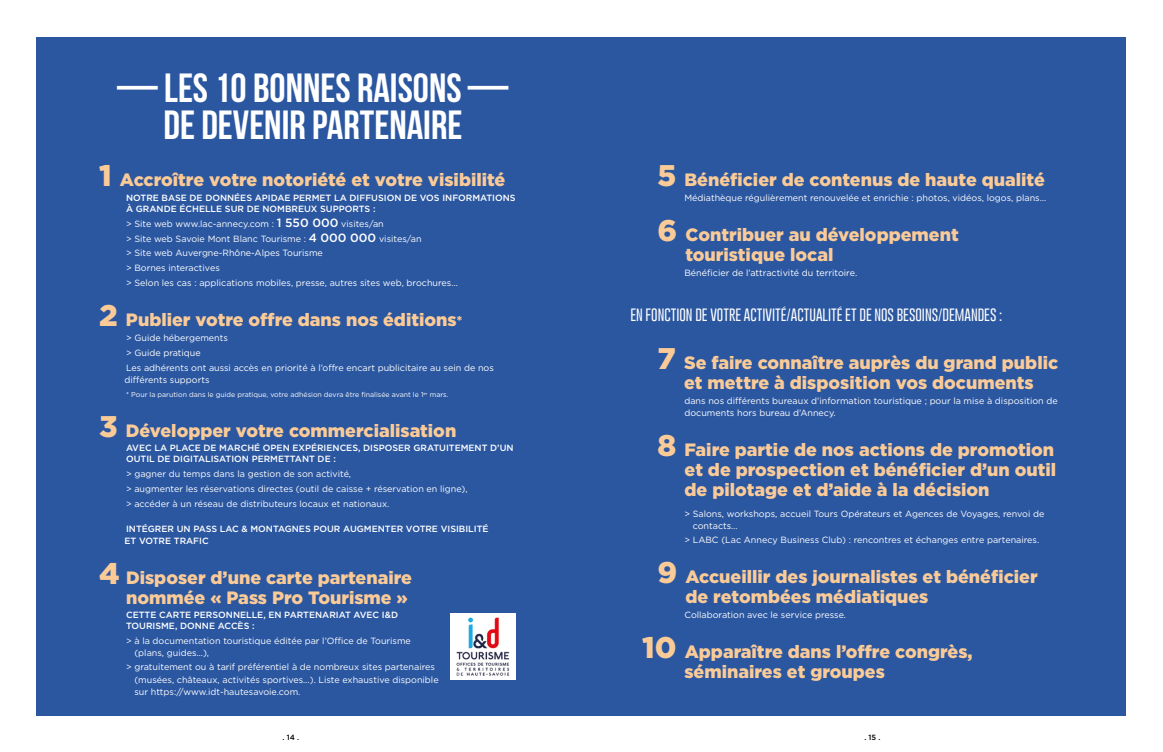
<style>
.page{position:relative;width:1163px;height:752px;background:#fff}
.page>*{position:absolute;margin:0;border:0;box-sizing:border-box;transform-origin:0 0}
.t1{font:40.7px/37px "Bebas Neue";color:#fff;text-align:center}
.t2{font:900 17.8px/20.2px "Gotham";color:#fbcb97}
.t3{font:100 13px "Gobold";color:#fff;scale:1.04 1}
.t4{font:9px/14.8px "Gotham";color:#fff}
.t5{font:500 9px/11px "Gotham";color:#fff}
.t6{font:500 7.5px "Gotham";color:#000}
.t7{font:7px "Gotham";color:#fff}
.s1{font-size:29.8px}
.s2{font-weight:500;font-size:12px}
.s3{font-size:12.8px}
</style>
<div class="page">
<div style="left:36px;top:37px;width:1089px;height:677px;background:#2b57a1"></div>
<div style="left:450px;top:613px;width:65px;height:66px;background:#fff"></div>
<img style="left:456px;top:617px;width:54px;height:58px">
<h1 class="t1" style="left:117px;top:69px;width:393px">— LES 10 BONNES RAISONS —<br>DE DEVENIR PARTENAIRE</h1>
<h2 class="t2" style="left:99px;top:169px;width:408px"><span class="s1">1</span> Accroître votre notoriété et votre visibilité</h2>
<p class="t5" style="left:126px;top:192px;width:391px">NOTRE BASE DE DONNÉES APIDAE PERMET LA DIFFUSION DE VOS INFORMATIONS<br>À GRANDE ÉCHELLE SUR DE NOMBREUX SUPPORTS :</p>
<p class="t4" style="left:126px;top:216px;width:333px">&gt; Site web www.lac-annecy.com : <span class="s2">1 550 000</span> visites/an<br>&gt; Site web Savoie Mont Blanc Tourisme : <span class="s2">4 000 000</span> visites/an<br>&gt; Site web Auvergne-Rhône-Alpes Tourisme<br>&gt; Bornes interactives<br>&gt; Selon les cas : applications mobiles, presse, autres sites web, brochures…</p>
<h2 class="t2" style="left:99px;top:309px;width:364px"><span class="s1">2</span> Publier votre offre dans nos éditions<span class="s3">*</span></h2>
<p class="t4" style="left:126px;top:330px;width:369px">&gt; Guide hébergements<br>&gt; Guide pratique<br>Les adhérents ont aussi accès en priorité à l’offre encart publicitaire au sein de nos</p>
<p class="t4" style="left:125px;top:371px;width:86px">différents supports</p>
<p class="t7" style="left:126px;top:390px;width:324px">* Pour la parution dans le guide pratique, votre adhésion devra être finalisée avant le 1<sup>er</sup> mars.</p>
<h2 class="t2" style="left:99px;top:420px;width:359px"><span class="s1">3</span> Développer votre commercialisation</h2>
<p class="t5" style="left:126px;top:442px;width:389px">AVEC LA PLACE DE MARCHÉ OPEN EXPÉRIENCES, DISPOSER GRATUITEMENT D’UN<br>OUTIL DE DIGITALISATION PERMETTANT DE :</p>
<p class="t4" style="left:126px;top:466px;width:343px">&gt; gagner du temps dans la gestion de son activité,<br>&gt; augmenter les réservations directes (outil de caisse + réservation en ligne), &gt; accéder à un réseau de distributeurs locaux et nationaux.</p>
<p class="t5" style="left:125px;top:522px;width:365px;line-height:12px">INTÉGRER UN PASS LAC &amp; MONTAGNES POUR AUGMENTER VOTRE VISIBILITÉ<br>ET VOTRE TRAFIC</p>
<h2 class="t2" style="left:99px;top:566px;width:314px;text-align:right"><span class="s1">4</span> Disposer d’une carte partenaire nommée « Pass Pro Tourisme »</h2>
<p class="t5" style="left:126px;top:608px;width:273px">CETTE CARTE PERSONNELLE, EN PARTENARIAT AVEC I&amp;D<br>TOURISME, DONNE ACCÈS :</p>
<p class="t4" style="left:134px;top:634px;width:278px;line-height:12px;text-indent:-8px">&gt; à la documentation touristique éditée par l’Office de Tourisme (plans, guides…),</p>
<p class="t4" style="left:134px;top:660px;width:306px;line-height:12px;text-indent:-8px">&gt; gratuitement ou à tarif préférentiel à de nombreux sites partenaires (musées, châteaux, activités sportives…). Liste exhaustive disponible sur https://www.idt-hautesavoie.com.</p>
<h2 class="t2" style="left:657px;top:169px;width:389px"><span class="s1">5</span> Bénéficier de contenus de haute qualité</h2>
<p class="t4" style="left:684px;top:190px;width:363px">Médiathèque régulièrement renouvelée et enrichie : photos, vidéos, logos, plans…</p>
<h2 class="t2" style="left:685px;top:224px;width:275px;text-indent:-28px"><span class="s1">6</span> Contribuer au développement touristique local</h2>
<p class="t4" style="left:684px;top:265px;width:174px">Bénéficier de l’attractivité du territoire.</p>
<h3 class="t3" style="left:630px;top:306px;width:359px">EN FONCTION DE VOTRE ACTIVITÉ/ACTUALITÉ ET DE NOS BESOINS/DEMANDES :</h3>
<h2 class="t2" style="left:657px;top:352px;width:402px;text-align:center"><span class="s1">7</span> Se faire connaître auprès du grand public et mettre à disposition vos documents</h2>
<p class="t4" style="left:684px;top:394px;width:375px;line-height:12px">dans nos différents bureaux d’information touristique ; pour la mise à disposition de documents hors bureau d’Annecy.</p>
<h2 class="t2" style="left:684px;top:439px;width:373px;text-indent:-27px"><span class="s1">8</span> Faire partie de nos actions de promotion et de prospection et bénéficier d’un outil de pilotage et d’aide à la décision</h2>
<p class="t4" style="left:692px;top:507px;width:353px;line-height:12px;text-indent:-8px">&gt; Salons, workshops, accueil Tours Opérateurs et Agences de Voyages, renvoi de contacts…</p>
<p class="t4" style="left:684px;top:532px;width:356px">&gt; LABC (Lac Annecy Business Club) : rencontres et échanges entre partenaires.</p>
<h2 class="t2" style="left:685px;top:566px;width:353px;text-indent:-28px"><span class="s1">9</span> Accueillir des journalistes et bénéficier de retombées médiatiques</h2>
<p class="t4" style="left:684px;top:607px;width:163px">Collaboration avec le service presse.</p>
<h2 class="t2" style="left:684px;top:641px;width:289px;text-indent:-42px"><span class="s1">10</span> Apparaître dans l’offre congrès, séminaires et groupes</h2>
<p class="t6" style="left:282px;top:732px;width:18px">. 14 .</p>
<p class="t6" style="left:864px;top:732px;width:18px">. 15 .</p>
</div>
